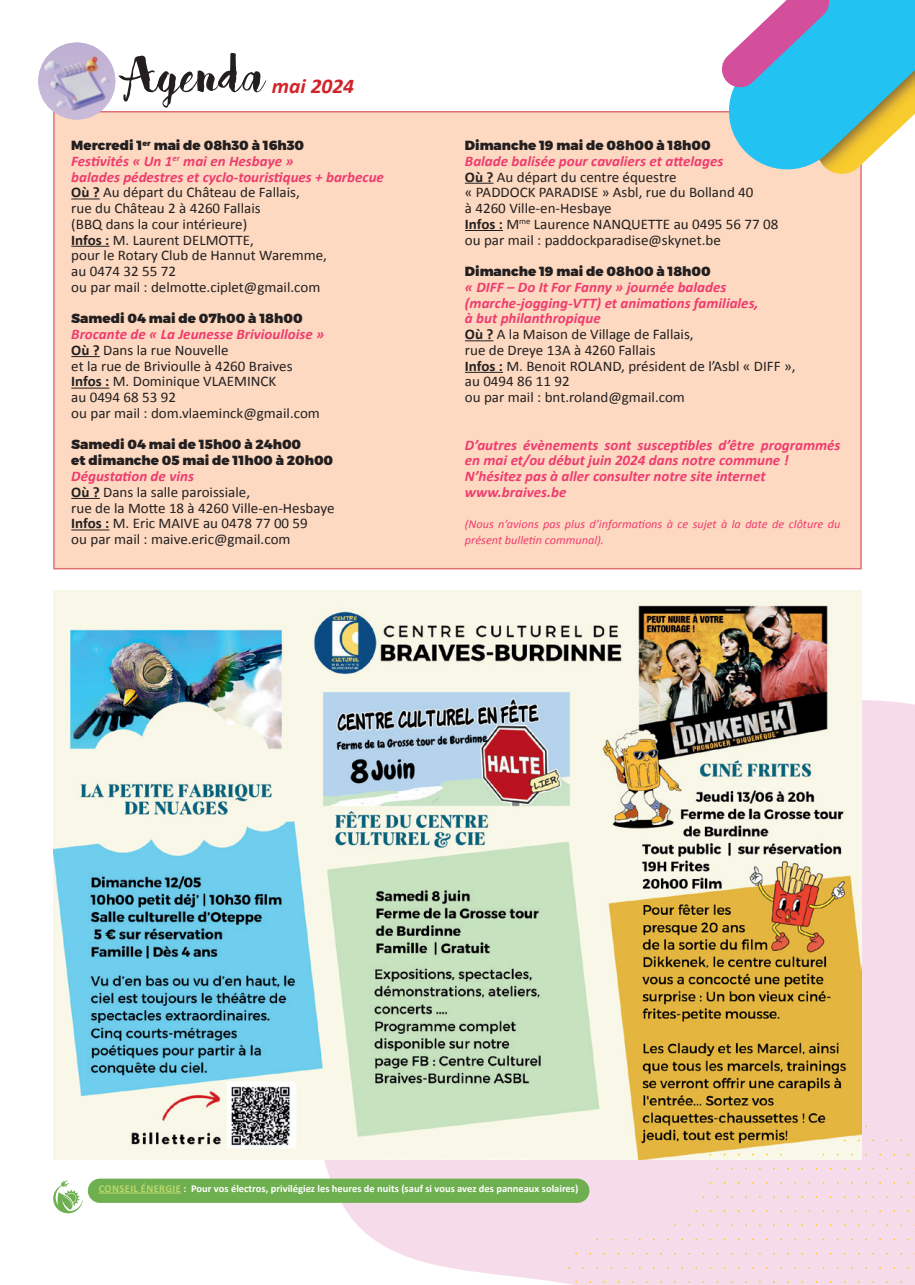
<style>
.page{position:relative;width:915px;height:1285px;background:#fff}
.page>*{position:absolute;margin:0;border:0;box-sizing:border-box;transform-origin:0 0}
.t1{font:58.95px "Bakery";color:#231f20}
.t2{font:italic 700 21px "Calibri";color:#d1232a}
.t3{font:14.7px/15.8px "Calibri";color:#231f20}
.t4{font:italic 700 14.7px/15.8px "Calibri";color:#ef3b6f}
.t5{font:900 13.2px/15.8px "Montserrat";color:#231f20}
.t6{font:italic 12px/15.8px "Calibri";color:#ef3b6f}
.t7{font:700 10.5px "Calibri";color:#fff}
.s1{font-weight:700;font-style:italic;color:#ef3b6f}
.s2{font-weight:700}
.s3{color:#bed86b}
</style>
<div class="page">
<svg style="left:315px;top:698px;width:599px;height:586px;background:#f6deea"></svg>
<img style="left:53px;top:590px;width:808px;height:569px">
<div style="left:53px;top:111px;width:808px;height:458px;background:#fcd9c0"></div>
<svg style="left:71px;top:198px;width:29px;height:1px"></svg>
<hr style="left:71px;top:246px;width:38px;height:1px;background:#231f20">
<svg style="left:71px;top:356px;width:29px;height:1px"></svg>
<hr style="left:71px;top:387px;width:38px;height:1px;background:#231f20">
<svg style="left:71px;top:498px;width:29px;height:1px"></svg>
<hr style="left:71px;top:529px;width:38px;height:1px;background:#231f20">
<svg style="left:464px;top:183px;width:29px;height:1px"></svg>
<hr style="left:464px;top:230px;width:39px;height:1px;background:#231f20">
<svg style="left:464px;top:340px;width:29px;height:1px"></svg>
<hr style="left:464px;top:372px;width:39px;height:1px;background:#231f20">
<img style="left:38px;top:43px;width:81px;height:80px">
<div style="left:88px;top:1178px;width:501px;height:24px;background:#6eaf50;border-radius:12px"></div>
<hr style="left:99px;top:1192px;width:82px;height:1px;background:#bed86b">
<svg style="left:53px;top:1180px;width:30px;height:32px"></svg>
<svg style="left:719px;top:0;width:195px;height:175px"></svg>
<h1 class="t1" style="left:126px;top:37px;width:140px">Agenda</h1>
<h2 class="t2" style="left:272px;top:73px;width:84px">mai 2024</h2>
<p class="t5" style="left:71px;top:138px;width:234px">Mercredi 1<sup>er</sup> mai de 08h30 à 16h30</p>
<p class="t3" style="left:71px;top:153px;width:314px"><span class="s1">Festivités « Un 1</span><sup>er</sup> <span class="s1">mai en Hesbaye »<br>balades pédestres et cyclo-touristiques + barbecue </span><span class="s2">Où ?</span> Au départ du Château de Fallais,<br>rue du Château 2 à 4260 Fallais<br>(BBQ dans la cour intérieure)<br><span class="s2">Infos :</span> M. Laurent DELMOTTE,<br>pour le Rotary Club de Hannut Waremme,<br>au 0474 32 55 72<br>ou par mail : delmotte.ciplet@gmail.com</p>
<p class="t5" style="left:71px;top:311px;width:233px">Samedi 04 mai de 07h00 à 18h00</p>
<p class="t3" style="left:71px;top:326px;width:254px"><span class="s1">Brocante de « La Jeunesse Brivioulloise »<br></span><span class="s2">Où ?</span> Dans la rue Nouvelle<br>et la rue de Brivioulle à 4260 Braives<br><span class="s2">Infos :</span> M. Dominique VLAEMINCK<br>au 0494 68 53 92<br>ou par mail : dom.vlaeminck@gmail.com</p>
<p class="t5" style="left:71px;top:437px;width:263px">Samedi 04 mai de 15h00 à 24h00<br>et dimanche 05 mai de 11h00 à 20h00</p>
<p class="t3" style="left:71px;top:468px;width:265px"><span class="s1">Dégustation de vins<br></span><span class="s2">Où ?</span> Dans la salle paroissiale,<br>rue de la Motte 18 à 4260 Ville-en-Hesbaye<br><span class="s2">Infos :</span> M. Eric MAIVE au 0478 77 00 59<br>ou par mail : maive.eric@gmail.com</p>
<p class="t5" style="left:464px;top:138px;width:247px">Dimanche 19 mai de 08h00 à 18h00</p>
<p class="t3" style="left:464px;top:153px;width:315px"><span class="s1">Balade balisée pour cavaliers et attelages<br></span><span class="s2">Où ?</span> Au départ du centre équestre<br>« PADDOCK PARADISE » Asbl, rue du Bolland 40<br>à 4260 Ville-en-Hesbaye<br><span class="s2">Infos :</span> M<sup>me</sup> Laurence NANQUETTE au 0495 56 77 08 ou par mail : paddockparadise@skynet.be</p>
<p class="t5" style="left:464px;top:264px;width:247px">Dimanche 19 mai de 08h00 à 18h00</p>
<p class="t3" style="left:464px;top:279px;width:332px"><span class="s1">« DIFF – Do It For Fanny » journée balades (marche-jogging-VTT) et animations familiales,<br>à but philanthropique<br></span><span class="s2">Où ?</span> A la Maison de Village de Fallais,<br>rue de Dreye 13A à 4260 Fallais<br><span class="s2">Infos :</span> M. Benoit ROLAND, président de l’Asbl « DIFF », au 0494 86 11 92<br>ou par mail : bnt.roland@gmail.com</p>
<p class="t4" style="left:464px;top:436px;width:377px">D’autres évènements sont susceptibles d’être programmés en mai et/ou début juin 2024 dans notre commune !<br>N’hésitez pas à aller consulter notre site internet www.braives.be</p>
<p class="t6" style="left:464px;top:516px;width:377px">(Nous n’avions pas plus d’informations à ce sujet à la date de clôture du présent bulletin communal).</p>
<p class="t7" style="left:99px;top:1181px;width:481px"><span class="s3">CONSEIL ÉNERGIE</span> : Pour vos électros, privilégiez les heures de nuits (sauf si vous avez des panneaux solaires)</p>
</div>
